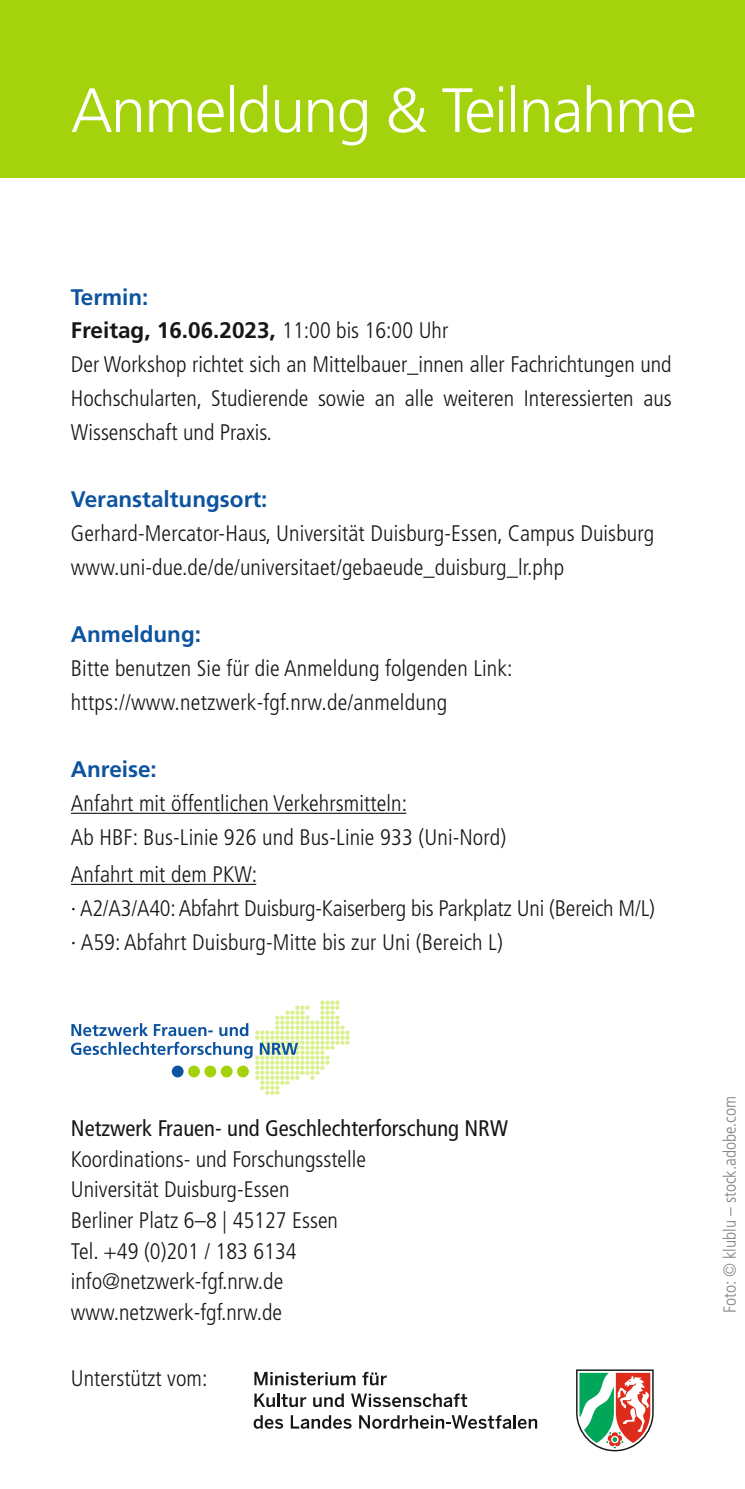
<style>
.page{position:relative;width:745px;height:1489px;background:#fff}
.page>*{position:absolute;margin:0;border:0;box-sizing:border-box;transform-origin:0 0}
.t1{font:300 62.5px "Frutiger LT Std";letter-spacing:-.025em;color:#fff}
.t2{font:300 condensed 22.5px/33.8px "Frutiger LT Std";color:#151616}
.t3{font:condensed 22.5px "Frutiger LT Std";color:#151616}
.t4{font:700 22.5px "Frutiger LT Std";color:#0c53a0}
.t5{font:300 condensed 17.5px "Frutiger LT Std";color:#818281}
.s1{font-weight:700;font-stretch:normal;color:#0c53a0}
.s2{font-weight:700;font-stretch:normal}
</style>
<div class="page">
<div style="left:0;top:0;width:744px;height:177px;background:#a4d20c"></div>
<hr style="left:71px;top:812px;width:335px;height:1px;background:#151616">
<hr style="left:71px;top:883px;width:185px;height:1px;background:#151616">
<svg style="left:576px;top:1369px;width:77px;height:82px"></svg>
<svg style="left:254px;top:1371px;width:101px;height:14px"></svg>
<svg style="left:362px;top:1371px;width:24px;height:14px"></svg>
<svg style="left:254px;top:1393px;width:52px;height:13px"></svg>
<svg style="left:313px;top:1393px;width:31px;height:13px"></svg>
<svg style="left:351px;top:1393px;width:116px;height:13px"></svg>
<svg style="left:253px;top:1415px;width:30px;height:13px"></svg>
<svg style="left:290px;top:1415px;width:61px;height:13px"></svg>
<svg style="left:359px;top:1415px;width:178px;height:13px"></svg>
<svg style="left:71px;top:1000px;width:278px;height:94px"></svg>
<div style="left:172px;top:1065px;width:11px;height:12px;background:#0c53a0;border-radius:50%"></div>
<div style="left:188px;top:1065px;width:12px;height:12px;background:#a4d20c;border-radius:50%"></div>
<div style="left:204px;top:1065px;width:12px;height:12px;background:#a4d20c;border-radius:50%"></div>
<div style="left:220px;top:1065px;width:12px;height:12px;background:#a4d20c;border-radius:50%"></div>
<div style="left:237px;top:1065px;width:12px;height:12px;background:#a4d20c;border-radius:50%"></div>
<h1 class="t1" style="left:71px;top:75px;width:627px">Anmeldung &amp; Teilnahme</h1>
<p class="t2" style="left:71px;top:280px;width:602px"><span class="s1">Termin:<br></span><span class="s2">Freitag, 16.06.2023,</span> 11:00 bis 16:00 Uhr<br>Der Workshop richtet sich an Mittelbauer_innen aller Fachrichtungen und Hochschularten, Studierende sowie an alle weiteren Interessierten aus Wissenschaft und Praxis.</p>
<p class="t4" style="left:71px;top:486px;width:198px">Veranstaltungsort:</p>
<p class="t2" style="left:71px;top:516px;width:584px">Gerhard-Mercator-Haus, Universität Duisburg-Essen, Campus Duisburg www.uni-due.de/de/universitaet/gebaeude_duisburg_lr.php</p>
<p class="t4" style="left:71px;top:621px;width:132px">Anmeldung:</p>
<p class="t2" style="left:71px;top:651px;width:443px">Bitte benutzen Sie für die Anmeldung folgenden Link: https://www.netzwerk-fgf.nrw.de/anmeldung</p>
<p class="t4" style="left:71px;top:756px;width:87px">Anreise:</p>
<p class="t2" style="left:71px;top:786px;width:436px">Anfahrt mit öffentlichen Verkehrsmitteln:<br>Ab HBF: Bus-Linie 926 und Bus-Linie 933 (Uni-Nord)</p>
<p class="t2" style="left:71px;top:857px;width:585px">Anfahrt mit dem PKW:<br>∙ A2/A3/A40: Abfahrt Duisburg-Kaiserberg bis Parkplatz Uni (Bereich M/L) ∙ A59: Abfahrt Duisburg-Mitte bis zur Uni (Bereich L)</p>
<p class="t3" style="left:71px;top:1115px;width:438px">Netzwerk Frauen- und Geschlechterforschung NRW</p>
<p class="t2" style="left:71px;top:1143px;width:296px;line-height:30.5px">Koordinations- und Forschungsstelle<br>Universität Duisburg-Essen<br>Berliner Platz 6–8 | 45127 Essen<br>Tel. +49 (0)201 / 183 6134 info@netzwerk-fgf.nrw.de www.netzwerk-fgf.nrw.de</p>
<p class="t2" style="left:71px;top:1360px;width:138px">Unterstützt vom:</p>
<p class="t5" style="left:719px;top:1312px;width:218px;rotate:-90deg">Foto: © klublu – stock.adobe.com</p>
</div>
